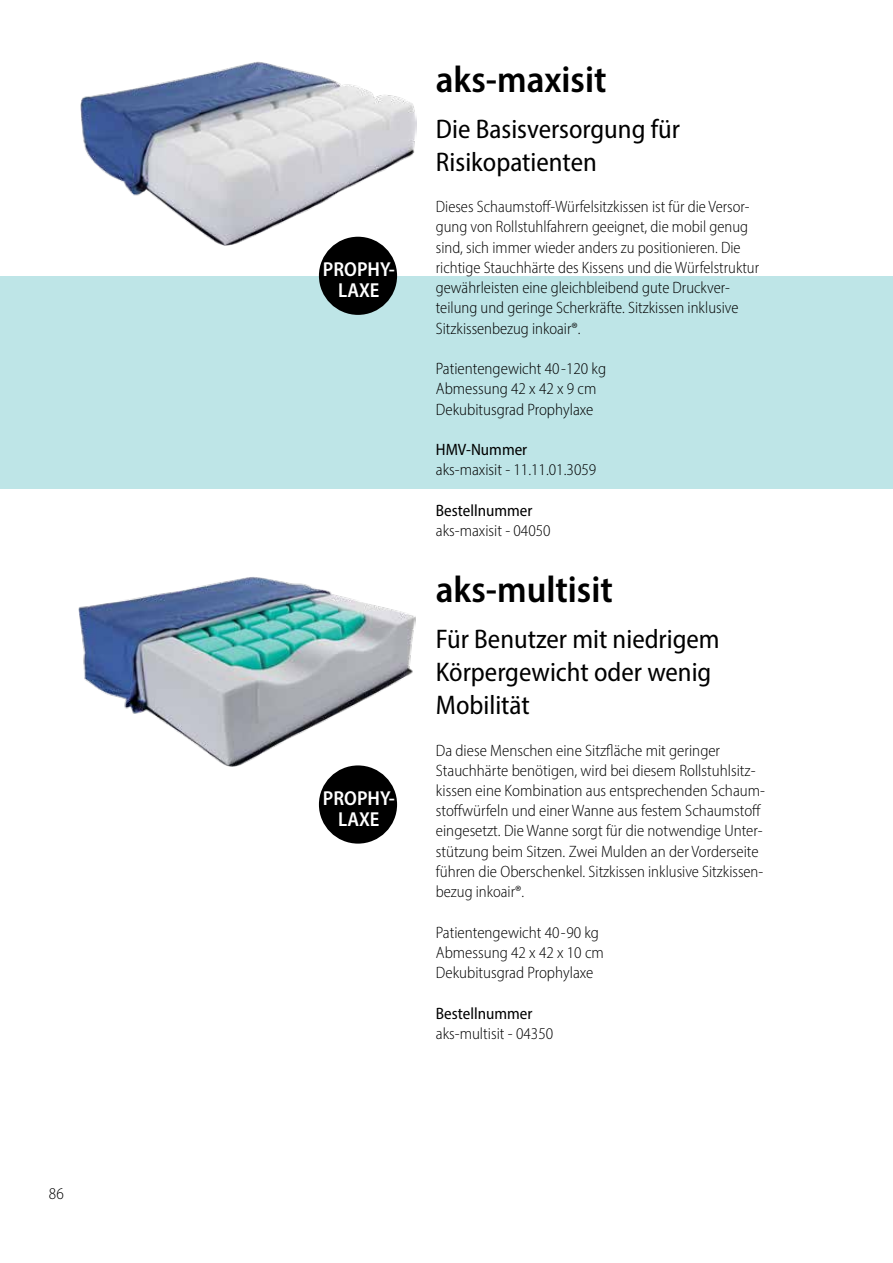
<style>
.page{position:relative;width:893px;height:1263px;background:#fff}
.page>*{position:absolute;margin:0;border:0;box-sizing:border-box;transform-origin:0 0}
.t1{font:600 semi-condensed 37.5px "Myriad Pro";color:#000}
.t2{font:semi-condensed 27px/33px "Myriad Pro";color:#000}
.t3{font:600 semi-condensed 20.25px/21px "Myriad Pro";color:#fff;text-align:center}
.t4{font:300 semi-condensed 16.5px/20.2px "Myriad Pro";color:#000}
.t5{font:semi-condensed 16.5px "Myriad Pro";color:#000}
</style>
<div class="page">
<div style="left:0;top:276px;width:893px;height:213px;background:#bee5e7"></div>
<img style="left:81px;top:61px;width:336px;height:185px">
<img style="left:79px;top:577px;width:337px;height:189px">
<div style="left:319px;top:237px;width:78px;height:78px;background:#000;border-radius:50%"></div>
<div style="left:319px;top:765px;width:78px;height:79px;background:#000;border-radius:50%"></div>
<p class="t4" style="left:49px;top:1183px;width:16px">86</p>
<p class="t3" style="left:323px;top:258px;width:73px">PROPHY-<br>LAXE</p>
<p class="t3" style="left:323px;top:787px;width:73px">PROPHY-<br>LAXE</p>
<h1 class="t1" style="left:436px;top:56px;width:172px">aks-maxisit</h1>
<h2 class="t2" style="left:436px;top:112px;width:246px">Die Basisversorgung für<br>Risikopatienten</h2>
<p class="t4" style="left:436px;top:196px;width:325px">Dieses Schaumstoff-Würfelsitzkissen ist für die Versor&shy;gung von Rollstuhlfahrern geeignet, die mobil genug sind, sich immer wieder anders zu positionieren. Die richtige Stauchhärte des Kissens und die Würfelstruktur gewährleisten eine gleichbleibend gute Druckver&shy;teilung und geringe Scherkräfte. Sitzkissen inklusive Sitzkissenbezug inkoair®.</p>
<p class="t4" style="left:436px;top:358px;width:172px">Patientengewicht 40-120 kg<br>Abmessung 42 x 42 x 9 cm<br>Dekubitusgrad Prophylaxe</p>
<p class="t5" style="left:436px;top:440px;width:93px">HMV-Nummer</p>
<p class="t4" style="left:436px;top:460px;width:162px">aks-maxisit - 11.11.01.3059</p>
<p class="t5" style="left:436px;top:500px;width:98px">Bestellnummer</p>
<p class="t4" style="left:436px;top:520px;width:116px">aks-maxisit - 04050</p>
<h1 class="t1" style="left:436px;top:566px;width:178px">aks-multisit</h1>
<h2 class="t2" style="left:436px;top:622px;width:285px">Für Benutzer mit niedrigem<br>Körpergewicht oder wenig<br>Mobilität</h2>
<p class="t4" style="left:436px;top:740px;width:331px">Da diese Menschen eine Sitzfläche mit geringer Stauchhärte benötigen, wird bei diesem Rollstuhlsitz&shy;kissen eine Kombination aus entsprechenden Schaum&shy;stoffwürfeln und einer Wanne aus festem Schaumstoff eingesetzt. Die Wanne sorgt für die notwendige Unter&shy;stützung beim Sitzen. Zwei Mulden an der Vorderseite führen die Oberschenkel. Sitzkissen inklusive Sitzkissen&shy;bezug inkoair®.</p>
<p class="t4" style="left:436px;top:922px;width:170px">Patientengewicht 40-90 kg<br>Abmessung 42 x 42 x 10 cm<br>Dekubitusgrad Prophylaxe</p>
<p class="t5" style="left:436px;top:1003px;width:98px">Bestellnummer</p>
<p class="t4" style="left:436px;top:1023px;width:119px">aks-multisit - 04350</p>
</div>
